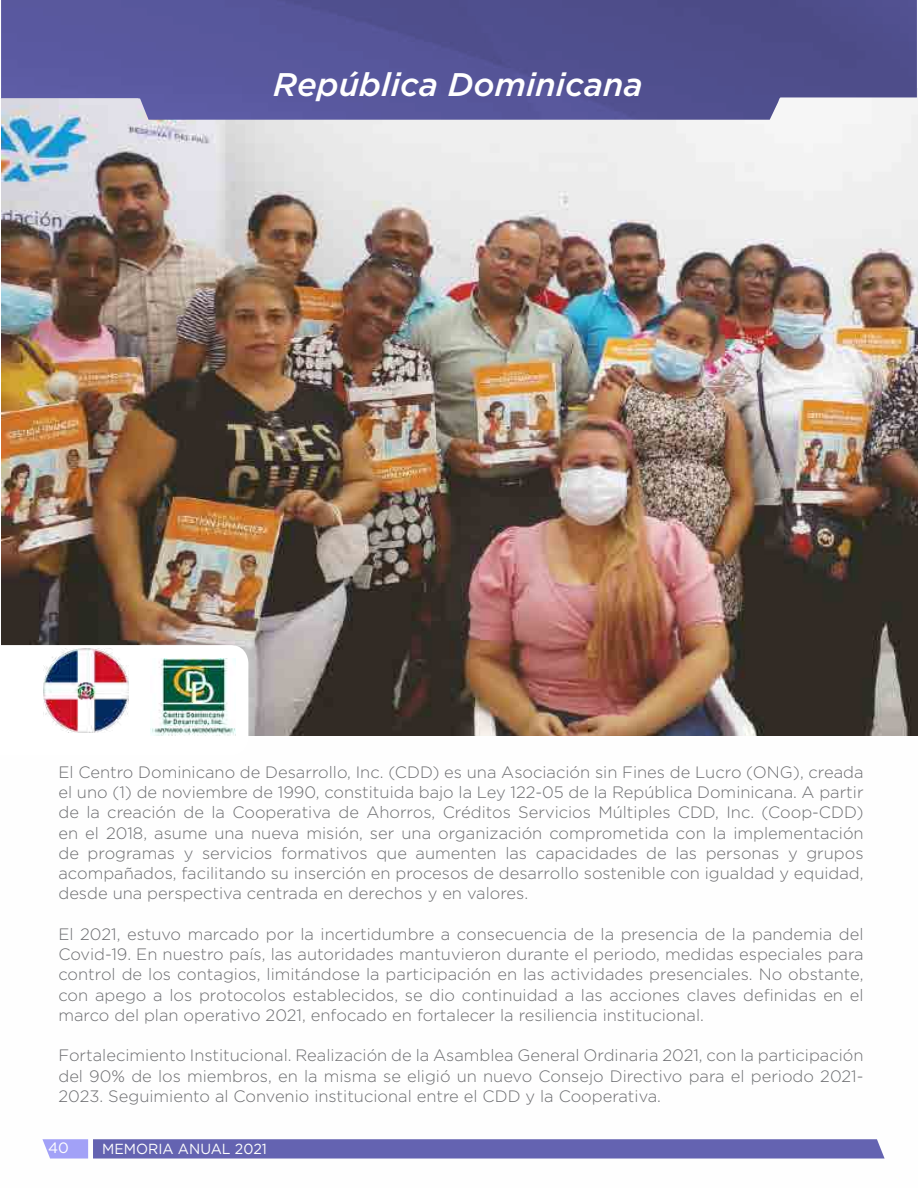
<style>
.page{position:relative;width:918px;height:1188px;background:#fff}
.page>*{position:absolute;margin:0;border:0;box-sizing:border-box;transform-origin:0 0}
.t1{font:italic 500 32.7px "Gotham";color:#fff}
.t2{font:300 16.5px/20.2px "Gotham";color:#6d6e71;text-align:justify}
.t3{font:15px "Gotham";color:#fff}
.t4{font:14.55px "Gotham";color:#fefefe}
</style>
<div class="page">
<svg style="left:42px;top:1139px;width:843px;height:20px;background:#6e6db8"></svg>
<img style="left:1px;top:89px;width:917px;height:646px">
<img style="left:1px;top:0;width:916px;height:120px">
<svg style="left:1px;top:645px;width:247px;height:91px"></svg>
<img style="left:44px;top:648px;width:84px;height:84px">
<img style="left:150px;top:659px;width:86px;height:76px">
<h1 class="t1" style="left:273px;top:63px;width:371px">República Dominicana</h1>
<p class="t2" style="left:58px;top:761px;width:807px">El Centro Dominicano de Desarrollo, Inc. (CDD) es una Asociación sin Fines de Lucro (ONG), creada el uno (1) de noviembre de 1990, constituida bajo la Ley 122-05 de la República Dominicana. A partir de la creación de la Cooperativa de Ahorros, Créditos Servicios Múltiples CDD, Inc. (Coop-CDD) en el 2018, asume una nueva misión, ser una organización comprometida con la implementación de programas y servicios formativos que aumenten las capacidades de las personas y grupos acompañados, facilitando su inserción en procesos de desarrollo sostenible con igualdad y equidad, desde una perspectiva centrada en derechos y en valores.</p>
<p class="t2" style="left:58px;top:923px;width:807px">El 2021, estuvo marcado por la incertidumbre a consecuencia de la presencia de la pandemia del Covid-19. En nuestro país, las autoridades mantuvieron durante el periodo, medidas especiales para control de los contagios, limitándose la participación en las actividades presenciales. No obstante, con apego a los protocolos establecidos, se dio continuidad a las acciones claves definidas en el marco del plan operativo 2021, enfocado en fortalecer la resiliencia institucional.</p>
<p class="t2" style="left:58px;top:1045px;width:807px">Fortalecimiento Institucional. Realización de la Asamblea General Ordinaria 2021, con la participación del 90% de los miembros, en la misma se eligió un nuevo Consejo Directivo para el periodo 2021- 2023. Seguimiento al Convenio institucional entre el CDD y la Cooperativa.</p>
<p class="t3" style="left:48px;top:1138px;width:22px">40</p>
<p class="t4" style="left:102px;top:1140px;width:166px">MEMORIA ANUAL 2021</p>
</div>
